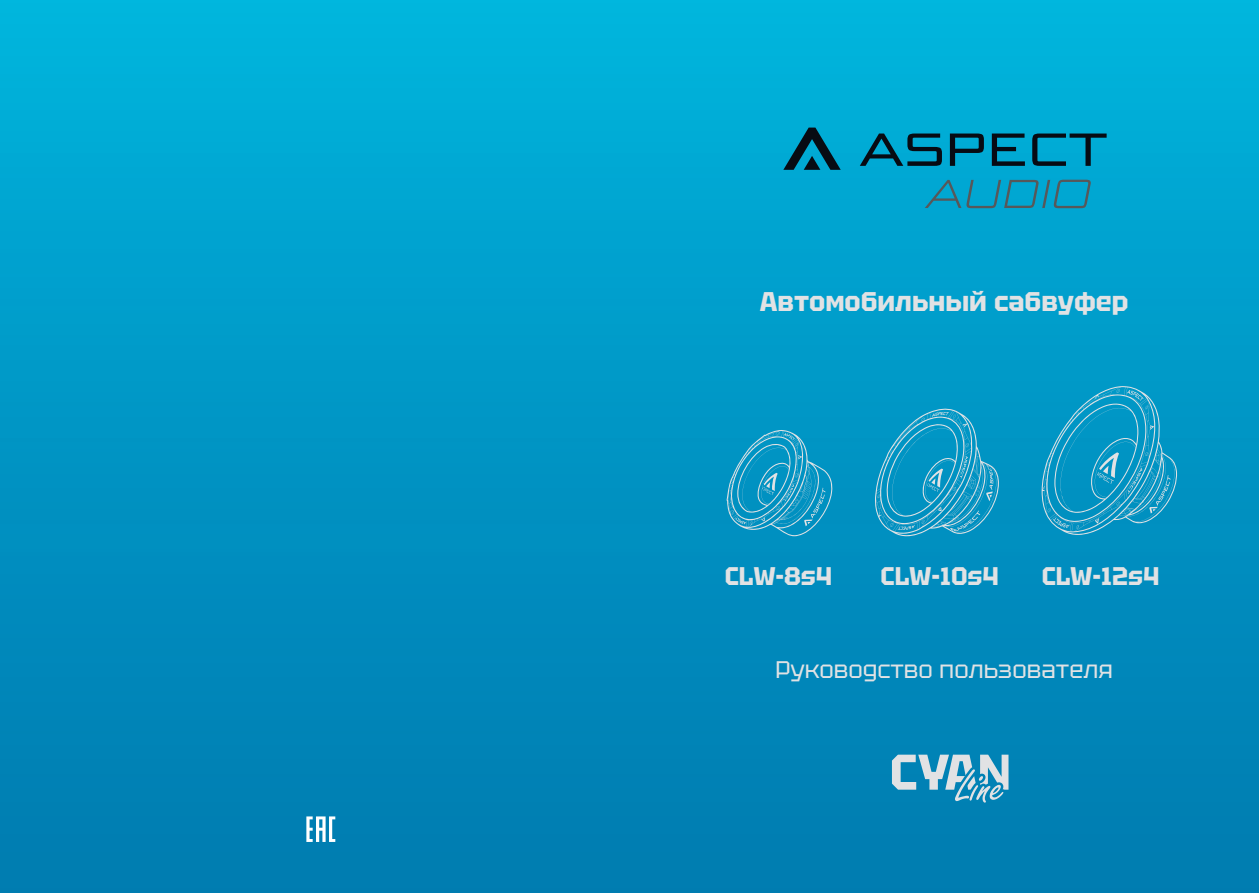
<style>
.page{position:relative;width:1259px;height:893px;background:#fff}
.page>*{position:absolute;margin:0;border:0;box-sizing:border-box;transform-origin:0 0}
.t1{font:700 27px "Tektur";color:#e1e2e4}
.t2{font:700 25.5px "Tektur";color:#e1e2e4}
.t3{font:24px "Tektur";color:#e1e2e4}
</style>
<div class="page">
<div style="left:0;top:0;width:1259px;height:893px;background:linear-gradient(to bottom,#00b4dc,#0079ae)"></div>
<svg style="left:783px;top:128px;width:57px;height:42px;background:#026e8b"></svg>
<svg style="left:860px;top:134px;width:82px;height:32px;background:#02718f"></svg>
<svg style="left:950px;top:134px;width:34px;height:32px"></svg>
<svg style="left:992px;top:134px;width:33px;height:32px"></svg>
<svg style="left:1032px;top:134px;width:74px;height:32px;background:#017d9d"></svg>
<svg style="left:924px;top:180px;width:166px;height:28px;background:#1196b9"></svg>
<svg style="left:306px;top:816px;width:29px;height:26px"></svg>
<svg style="left:892px;top:754px;width:116px;height:49px;background:#61abc9"></svg>
<svg style="left:726px;top:430px;width:107px;height:107px;background:#1e9cc6"></svg>
<svg style="left:875px;top:408px;width:124px;height:130px;background:#1e9dc6"></svg>
<svg style="left:1041px;top:386px;width:136px;height:151px;background:#189cc6"></svg>
<h1 class="t1" style="left:760px;top:284px;width:370px">Автомобильный сабвуфер</h1>
<h1 class="t2" style="left:725px;top:559px;width:109px">CLW-8s4</h1>
<h1 class="t2" style="left:880px;top:559px;width:120px">CLW-10s4</h1>
<h1 class="t2" style="left:1041px;top:559px;width:119px">CLW-12s4</h1>
<h2 class="t3" style="left:775px;top:654px;width:339px">Руководство пользователя</h2>
</div>
